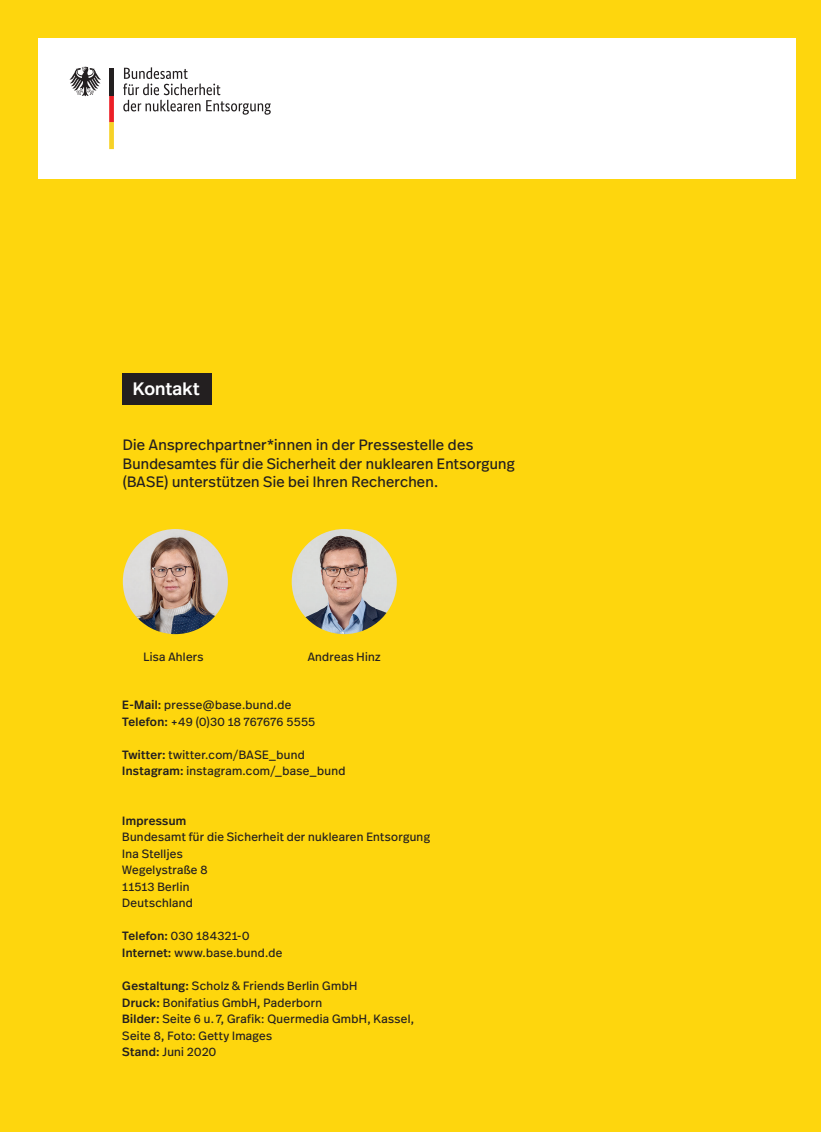
<style>
.page{position:relative;width:821px;height:1132px;background:#fff}
.page>*{position:absolute;margin:0;border:0;box-sizing:border-box;transform-origin:0 0}
.t1{font:500 18px "Real Head Pro";letter-spacing:.01em;color:#fff}
.t2{font:15px/18.8px "Real Head Pro";letter-spacing:.015em;color:#231f20}
.t3{font:12px/16.5px "Real Head Pro";letter-spacing:.025em;color:#231f20}
.t4{font:500 12px "Real Head Pro";letter-spacing:.025em;color:#231f20}
.s1{font-weight:500}
</style>
<div class="page">
<div style="left:0;top:0;width:821px;height:1131px;background:#fed60d"></div>
<div style="left:38px;top:38px;width:757px;height:141px;background:#fff"></div>
<svg style="left:123px;top:67px;width:148px;height:48px"></svg>
<svg style="left:109px;top:95px;width:5px;height:54px"></svg>
<svg style="left:69px;top:67px;width:32px;height:29px"></svg>
<div style="left:109px;top:68px;width:5px;height:27px;background:#231f20"></div>
<div style="left:122px;top:373px;width:90px;height:32px;background:#231f20"></div>
<img style="left:123px;top:529px;width:105px;height:105px;border-radius:50%">
<img style="left:292px;top:529px;width:105px;height:105px;border-radius:50%">
<h2 class="t1" style="left:133px;top:382px;width:68px">Kontakt</h2>
<p class="t2" style="left:123px;top:436px;width:393px">Die Ansprechpartner*innen in der Pressestelle des<br>Bundesamtes für die Sicherheit der nuklearen Entsorgung (BASE) unterstützen Sie bei Ihren Recherchen.</p>
<p class="t3" style="left:143px;top:649px;width:62px">Lisa Ahlers</p>
<p class="t3" style="left:308px;top:649px;width:74px">Andreas Hinz</p>
<p class="t3" style="left:122px;top:697px;width:171px"><span class="s1">E-Mail:</span> presse@base.bund.de</p>
<p class="t3" style="left:122px;top:713px;width:195px"><span class="s1">Telefon:</span> +49 (0)30 18 767676 5555</p>
<p class="t3" style="left:122px;top:746px;width:184px"><span class="s1">Twitter:</span> twitter.com/BASE_bund</p>
<p class="t3" style="left:122px;top:763px;width:225px"><span class="s1">Instagram:</span> instagram.com/_base_bund</p>
<h3 class="t4" style="left:122px;top:816px;width:65px">Impressum</h3>
<p class="t3" style="left:122px;top:829px;width:309px">Bundesamt für die Sicherheit der nuklearen Entsorgung</p>
<p class="t3" style="left:122px;top:845px;width:62px">Ina Stelljes</p>
<p class="t3" style="left:122px;top:862px;width:87px">Wegelystraße 8</p>
<p class="t3" style="left:122px;top:878px;width:69px">11513 Berlin</p>
<p class="t3" style="left:122px;top:895px;width:72px">Deutschland</p>
<p class="t3" style="left:122px;top:928px;width:129px"><span class="s1">Telefon:</span> 030 184321-0</p>
<p class="t3" style="left:122px;top:944px;width:162px"><span class="s1">Internet:</span> www.base.bund.de</p>
<p class="t3" style="left:122px;top:977px;width:236px"><span class="s1">Gestaltung:</span> Scholz &amp; Friends Berlin GmbH</p>
<p class="t3" style="left:122px;top:994px;width:201px"><span class="s1">Druck:</span> Bonifatius GmbH, Paderborn</p>
<p class="t3" style="left:122px;top:1010px;width:293px"><span class="s1">Bilder:</span> Seite 6 u. 7, Grafik: Quermedia GmbH, Kassel,<br>Seite 8, Foto: Getty Images</p>
<p class="t3" style="left:122px;top:1043px;width:95px"><span class="s1">Stand:</span> Juni 2020</p>
</div>
